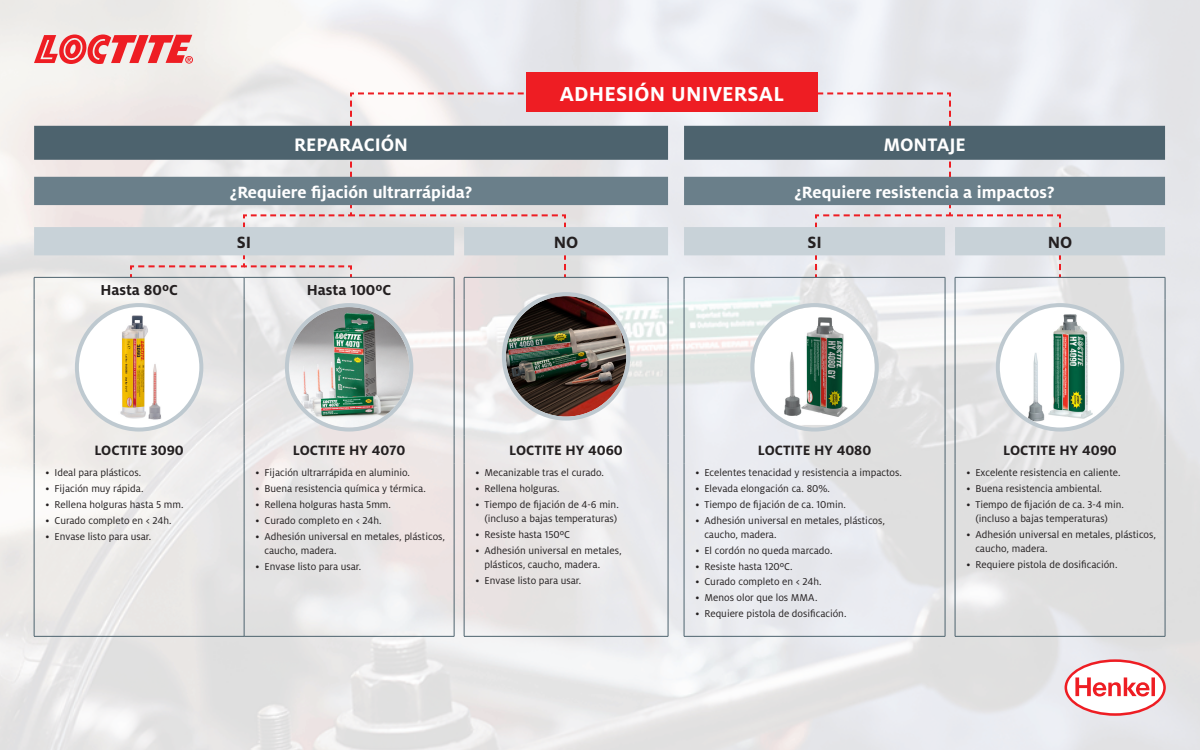
<style>
.page{position:relative;width:1200px;height:750px;background:#fff}
.page>*{position:absolute;margin:0;border:0;box-sizing:border-box;transform-origin:0 0}
.t1{font:700 22.4px "Henkel Milo";letter-spacing:.01em;color:#fff}
.t2{font:700 20px "Henkel Milo";color:#fff}
.t3{font:700 18px "Henkel Milo";color:#fff}
.t4{font:700 18px "Henkel Milo";color:#231f20}
.t5{font:700 16px "Henkel Milo";color:#231f20}
.t6{font:700 15px "Henkel Milo";color:#231f20}
.t7{font:11px/14px "Henkel Milo";color:#231f20}
</style>
<div class="page">
<img style="left:0;top:0;width:1200px;height:750px">
<svg style="left:1065px;top:659px;width:101px;height:57px"></svg>
<svg style="left:34px;top:34px;width:159px;height:30px;background:#ee7b7d"></svg>
<hr style="left:34px;top:299px;width:1px;height:136px;background:#4d636e">
<svg style="left:34px;top:435px;width:1px;height:29px"></svg>
<hr style="left:34px;top:464px;width:1px;height:172px;background:#4d636e">
<hr style="left:34px;top:636px;width:210px;height:1px;background:#4d636e">
<hr style="left:244px;top:299px;width:1px;height:136px;background:#4d636e">
<svg style="left:244px;top:435px;width:1px;height:29px"></svg>
<hr style="left:244px;top:464px;width:1px;height:172px;background:#4d636e">
<hr style="left:244px;top:636px;width:210px;height:1px;background:#4d636e">
<hr style="left:668px;top:299px;width:1px;height:136px;background:#4d636e">
<svg style="left:668px;top:435px;width:1px;height:29px"></svg>
<hr style="left:668px;top:464px;width:1px;height:172px;background:#4d636e">
<hr style="left:464px;top:636px;width:204px;height:1px;background:#4d636e">
<hr style="left:454px;top:299px;width:1px;height:136px;background:#4d636e">
<hr style="left:684px;top:299px;width:1px;height:136px;background:#4d636e">
<hr style="left:945px;top:299px;width:1px;height:136px;background:#4d636e">
<svg style="left:454px;top:435px;width:1px;height:29px"></svg>
<svg style="left:684px;top:435px;width:1px;height:29px"></svg>
<svg style="left:945px;top:435px;width:1px;height:29px"></svg>
<hr style="left:454px;top:464px;width:1px;height:172px;background:#4d636e">
<hr style="left:684px;top:464px;width:1px;height:172px;background:#4d636e">
<hr style="left:945px;top:464px;width:1px;height:172px;background:#4d636e">
<hr style="left:684px;top:636px;width:261px;height:1px;background:#4d636e">
<svg style="left:34px;top:92px;width:1132px;height:207px;background:#b8bec3"></svg>
<hr style="left:464px;top:299px;width:1px;height:136px;background:#4d636e">
<hr style="left:955px;top:299px;width:1px;height:136px;background:#4d636e">
<hr style="left:1165px;top:299px;width:1px;height:136px;background:#4d636e">
<svg style="left:464px;top:435px;width:1px;height:29px"></svg>
<svg style="left:955px;top:435px;width:1px;height:29px"></svg>
<svg style="left:1165px;top:435px;width:1px;height:29px"></svg>
<hr style="left:464px;top:464px;width:1px;height:172px;background:#4d636e">
<hr style="left:955px;top:464px;width:1px;height:172px;background:#4d636e">
<hr style="left:1165px;top:464px;width:1px;height:172px;background:#4d636e">
<hr style="left:955px;top:636px;width:210px;height:1px;background:#4d636e">
<img style="left:506px;top:296px;width:120px;height:121px;border-radius:60px">
<div style="left:502px;top:292px;width:128px;height:129px;border:4px solid #bec9d0;border-radius:50%"></div>
<div style="left:77px;top:305px;width:124px;height:125px;background:#fff;border-radius:50%"></div>
<img style="left:120px;top:315px;width:41px;height:105px">
<div style="left:75px;top:303px;width:128px;height:129px;border:4px solid #bec9d0;border-radius:50%"></div>
<img style="left:289px;top:307px;width:120px;height:121px;border-radius:60px">
<div style="left:285px;top:303px;width:128px;height:129px;border:4px solid #bec9d0;border-radius:50%"></div>
<img style="left:754px;top:307px;width:121px;height:118px">
<div style="left:750px;top:303px;width:129px;height:129px;border:4px solid #bec9d0;border-radius:50%"></div>
<div style="left:998px;top:305px;width:124px;height:125px;background:#fff;border-radius:50%"></div>
<img style="left:1017px;top:307px;width:86px;height:121px">
<div style="left:996px;top:303px;width:128px;height:129px;border:4px solid #bec9d0;border-radius:50%"></div>
<div style="left:526px;top:73px;width:292px;height:39px;background:#ee1d23"></div>
<p class="t1" style="left:560px;top:82px;width:226px">ADHESIÓN UNIVERSAL</p>
<p class="t2" style="left:294px;top:133px;width:115px">REPARACIÓN</p>
<p class="t2" style="left:883px;top:133px;width:84px">MONTAJE</p>
<p class="t3" style="left:230px;top:182px;width:244px">¿Requiere fijación ultrarrápida?</p>
<p class="t3" style="left:795px;top:182px;width:262px">¿Requiere resistencia a impactos?</p>
<p class="t4" style="left:237px;top:233px;width:16px">SI</p>
<p class="t4" style="left:554px;top:233px;width:26px">NO</p>
<p class="t4" style="left:807px;top:233px;width:16px">SI</p>
<p class="t4" style="left:1048px;top:233px;width:26px">NO</p>
<p class="t5" style="left:100px;top:281px;width:79px">Hasta 80ºC</p>
<p class="t5" style="left:307px;top:281px;width:86px">Hasta 100ºC</p>
<p class="t6" style="left:94px;top:442px;width:91px">LOCTITE 3090</p>
<p class="t6" style="left:293px;top:442px;width:114px">LOCTITE HY 4070</p>
<p class="t6" style="left:509px;top:442px;width:115px">LOCTITE HY 4060</p>
<p class="t6" style="left:758px;top:442px;width:115px">LOCTITE HY 4080</p>
<p class="t6" style="left:1003px;top:442px;width:115px">LOCTITE HY 4090</p>
<p class="t7" style="left:45px;top:466px;width:97px">• Ideal para plásticos.</p>
<p class="t7" style="left:45px;top:482px;width:100px">• Fijación muy rápida.</p>
<p class="t7" style="left:45px;top:498px;width:140px">• Rellena holguras hasta 5 mm.</p>
<p class="t7" style="left:45px;top:513px;width:128px">• Curado completo en &lt; 24h.</p>
<p class="t7" style="left:45px;top:529px;width:107px">• Envase listo para usar.</p>
<p class="t7" style="left:255px;top:466px;width:156px">• Fijación ultrarrápida en aluminio.</p>
<p class="t7" style="left:255px;top:482px;width:172px">• Buena resistencia química y térmica.</p>
<p class="t7" style="left:255px;top:498px;width:137px">• Rellena holguras hasta 5mm.</p>
<p class="t7" style="left:255px;top:513px;width:128px">• Curado completo en &lt; 24h.</p>
<p class="t7" style="left:264px;top:529px;width:182px;text-indent:-9px">• Adhesión universal en metales, plásticos, caucho, madera.</p>
<p class="t7" style="left:255px;top:559px;width:107px">• Envase listo para usar.</p>
<p class="t7" style="left:475px;top:466px;width:130px">• Mecanizable tras el curado.</p>
<p class="t7" style="left:475px;top:482px;width:86px">• Rellena holguras.</p>
<p class="t7" style="left:475px;top:498px;width:145px;text-align:right">• Tiempo de fijación de 4-6 min. (incluso a bajas temperaturas)</p>
<p class="t7" style="left:475px;top:527px;width:96px">• Resiste hasta 150ºC</p>
<p class="t7" style="left:484px;top:543px;width:139px;text-indent:-9px">• Adhesión universal en metales, plásticos, caucho, madera.</p>
<p class="t7" style="left:475px;top:573px;width:107px">• Envase listo para usar.</p>
<p class="t7" style="left:695px;top:466px;width:208px">• Ecelentes tenacidad y resistencia a impactos.</p>
<p class="t7" style="left:695px;top:482px;width:136px">• Elevada elongación ca. 80%.</p>
<p class="t7" style="left:695px;top:498px;width:152px">• Tiempo de fijación de ca. 10min.</p>
<p class="t7" style="left:704px;top:513px;width:182px;text-indent:-9px">• Adhesión universal en metales, plásticos, caucho, madera.</p>
<p class="t7" style="left:695px;top:543px;width:139px">• El cordón no queda marcado.</p>
<p class="t7" style="left:695px;top:559px;width:99px">• Resiste hasta 120ºC.</p>
<p class="t7" style="left:695px;top:575px;width:128px">• Curado completo en &lt; 24h.</p>
<p class="t7" style="left:695px;top:591px;width:124px">• Menos olor que los MMA.</p>
<p class="t7" style="left:695px;top:607px;width:153px">• Requiere pistola de dosificación.</p>
<p class="t7" style="left:966px;top:466px;width:156px">• Excelente resistencia en caliente.</p>
<p class="t7" style="left:966px;top:482px;width:137px">• Buena resistencia ambiental.</p>
<p class="t7" style="left:975px;top:498px;width:150px;text-indent:-9px">• Tiempo de fijación de ca. 3-4 min. (incluso a bajas temperaturas)</p>
<p class="t7" style="left:975px;top:527px;width:182px;text-indent:-9px">• Adhesión universal en metales, plásticos, caucho, madera.</p>
<p class="t7" style="left:966px;top:557px;width:153px">• Requiere pistola de dosificación.</p>
</div>
